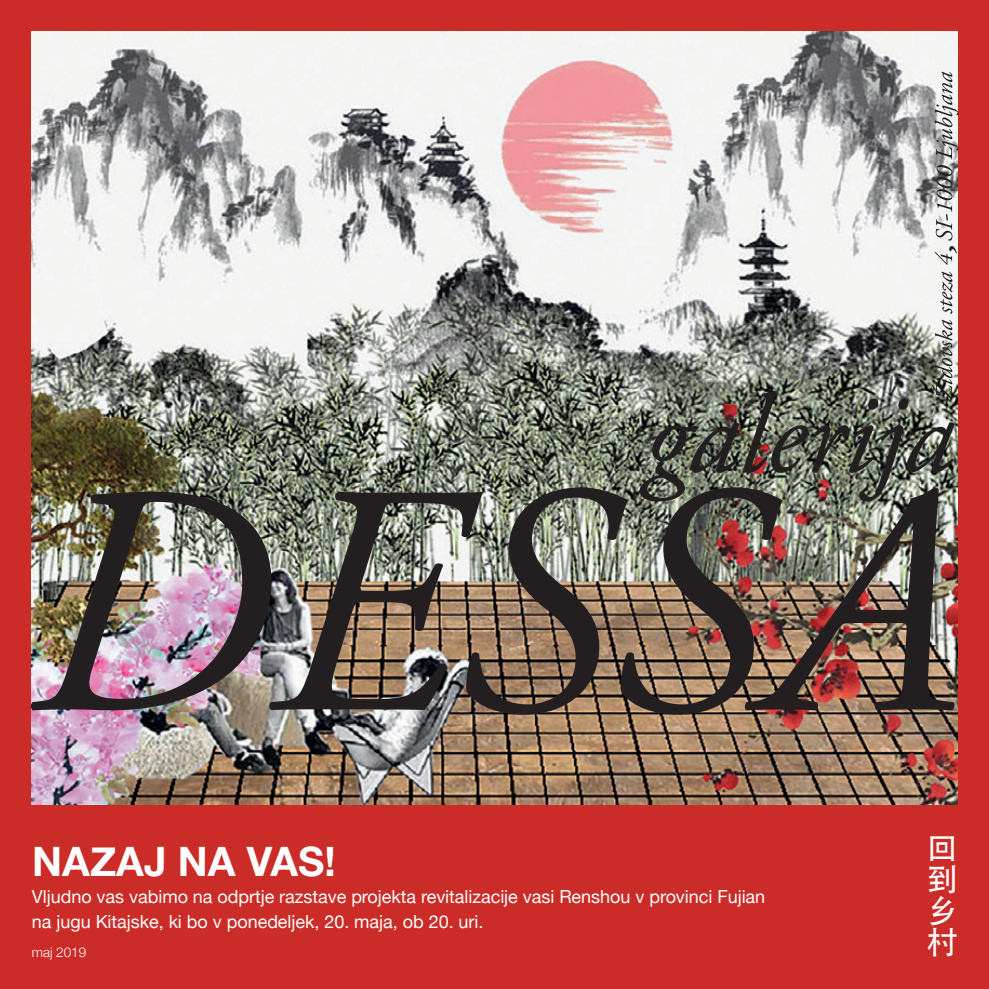
<style>
.page{position:relative;width:989px;height:989px;background:#cc2c27}
.page>*{position:absolute;margin:0;border:0;box-sizing:border-box;transform-origin:0 0}
.t1{font:700 40.5px "Helvetica Neue";color:#fff}
.t2{font:500 31.5px/31.5px "ST Heiti TC";color:#fff;text-align:justify}
.t3{font:18px/24.8px "Helvetica Neue";color:#fff}
.t4{font:300 13.5px "Helvetica Neue";color:#fff}
</style>
<div class="page">
<img style="left:32px;top:32px;width:925px;height:772px">
<svg style="left:940px;top:272px;width:12px;height:42px"></svg>
<svg style="left:935px;top:165px;width:21px;height:100px;background:#b8b7b8"></svg>
<svg style="left:934px;top:72px;width:24px;height:87px;background:#bebebe"></svg>
<img style="left:30px;top:492px;width:239px;height:218px">
<img style="left:269px;top:492px;width:196px;height:218px">
<img style="left:465px;top:320px;width:489px;height:394px">
<h1 class="t1" style="left:32px;top:829px;width:305px">NAZAJ NA VAS!</h1>
<p class="t3" style="left:32px;top:885px;width:735px">Vljudno vas vabimo na odprtje razstave projekta revitalizacije vasi Renshou v provinci Fujian na jugu Kitajske, ki bo v ponedeljek, 20. maja, ob 20. uri.</p>
<p class="t4" style="left:32px;top:941px;width:56px">maj 2019</p>
<h2 class="t2" style="left:926px;top:831px;width:33px">回到乡村</h2>
</div>
